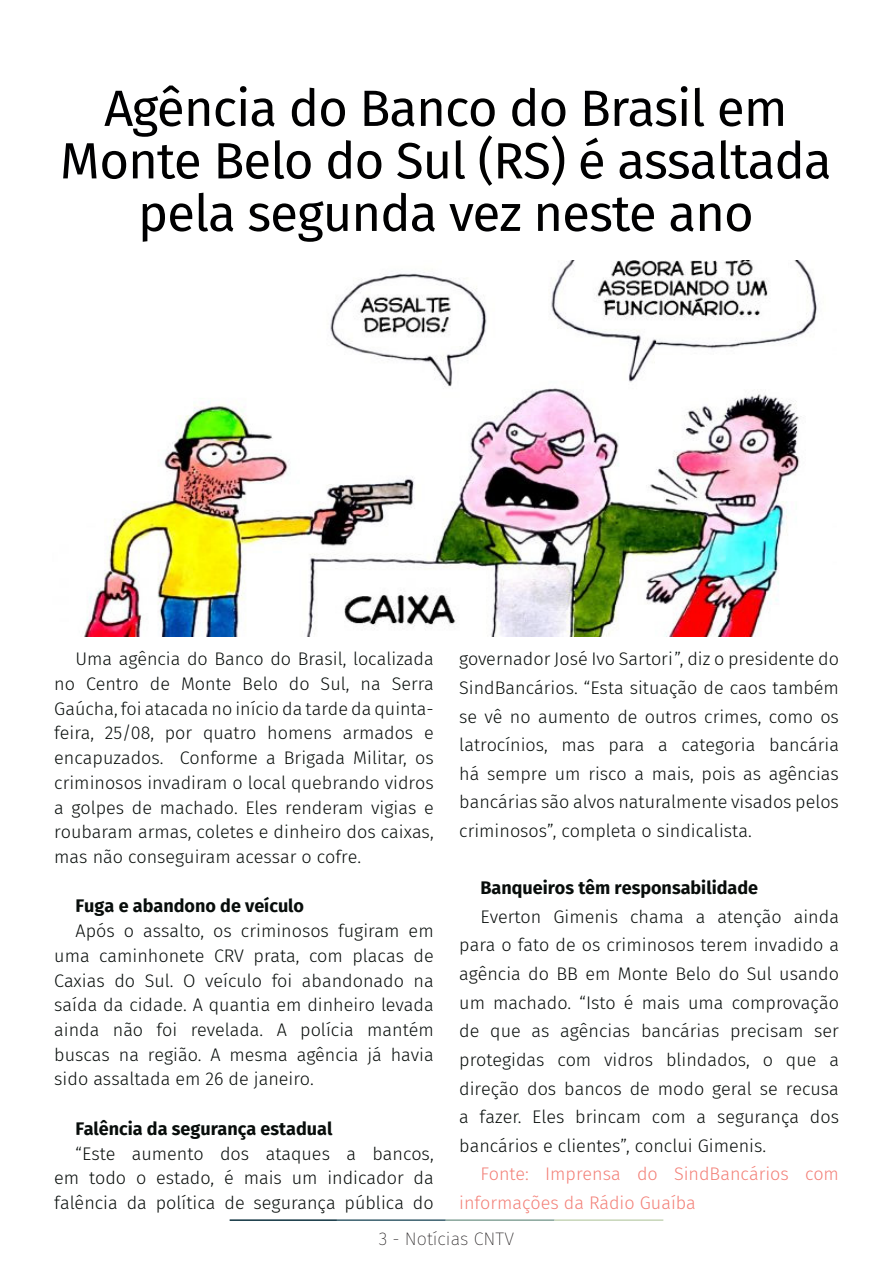
<style>
.page{position:relative;width:893px;height:1263px;background:#fff}
.page>*{position:absolute;margin:0;border:0;box-sizing:border-box;transform-origin:0 0}
.t1{font:51px/52.5px "Fira Sans";letter-spacing:-.02em;color:#000001;text-align:center}
.t2{font:300 18.15px/24.8px "Fira Sans";color:#080d0b;text-align:justify}
.t3{font:700 18.15px "Fira Sans";color:#080d0b}
.t4{font:300 18.15px/28.7px "Fira Sans";color:#f38179}
.t5{font:200 18px "Fira Sans";color:#231f20}
</style>
<div class="page">
<hr style="left:230px;top:1219px;width:107px;height:2px;background:#0e323f">
<hr style="left:337px;top:1219px;width:109px;height:2px;background:#3a5f6d">
<hr style="left:446px;top:1219px;width:109px;height:2px;background:#87a59a">
<hr style="left:555px;top:1219px;width:108px;height:2px;background:#c6d5b7">
<img style="left:84px;top:260px;width:733px;height:377px">
<p class="t1" style="left:60px;top:81px;width:773px">Agência do Banco do Brasil em<br>Monte Belo do Sul (RS) é assaltada pela segunda vez neste ano</p>
<p class="t2" style="left:54px;top:646px;width:381px;text-indent:21px">Uma agência do Banco do Brasil, localizada no Centro de Monte Belo do Sul, na Serra Gaúcha, foi atacada no início da tarde da quinta&shy;feira, 25/08, por quatro homens armados e encapuzados. Conforme a Brigada Militar, os criminosos invadiram o local quebrando vidros a golpes de machado. Eles renderam vigias e roubaram armas, coletes e dinheiro dos caixas, mas não conseguiram acessar o cofre.</p>
<p class="t3" style="left:76px;top:891px;width:230px">Fuga e abandono de veículo</p>
<p class="t2" style="left:54px;top:918px;width:381px;text-indent:21px">Após o assalto, os criminosos fugiram em uma caminhonete CRV prata, com placas de Caxias do Sul. O veículo foi abandonado na saída da cidade. A quantia em dinheiro levada ainda não foi revelada. A polícia mantém buscas na região. A mesma agência já havia sido assaltada em 26 de janeiro.</p>
<p class="t3" style="left:76px;top:1113px;width:258px">Falência da segurança estadual</p>
<p class="t2" style="left:54px;top:1141px;width:381px;text-indent:21px">“Este aumento dos ataques a bancos, em todo o estado, é mais um indicador da falência da política de segurança pública do</p>
<p class="t2" style="left:459px;top:645px;width:381px;line-height:28.7px">governador José Ivo Sartori”, diz o presidente do SindBancários. “Esta situação de caos também se vê no aumento de outros crimes, como os latrocínios, mas para a categoria bancária há sempre um risco a mais, pois as agências bancárias são alvos naturalmente visados pelos criminosos”, completa o sindicalista.</p>
<p class="t3" style="left:480px;top:873px;width:279px">Banqueiros têm responsabilidade</p>
<p class="t2" style="left:459px;top:902px;width:381px;line-height:28.7px;text-indent:21px">Everton Gimenis chama a atenção ainda para o fato de os criminosos terem invadido a agência do BB em Monte Belo do Sul usando um machado. “Isto é mais uma comprovação de que as agências bancárias precisam ser protegidas com vidros blindados, o que a direção dos bancos de modo geral se recusa a fazer. Eles brincam com a segurança dos bancários e clientes”, conclui Gimenis.</p>
<p class="t4" style="left:459px;top:1159px;width:381px;text-indent:21px">Fonte: Imprensa do SindBancários com informações da Rádio Guaíba</p>
<p class="t5" style="left:379px;top:1226px;width:137px">3 - Notícias CNTV</p>
</div>
